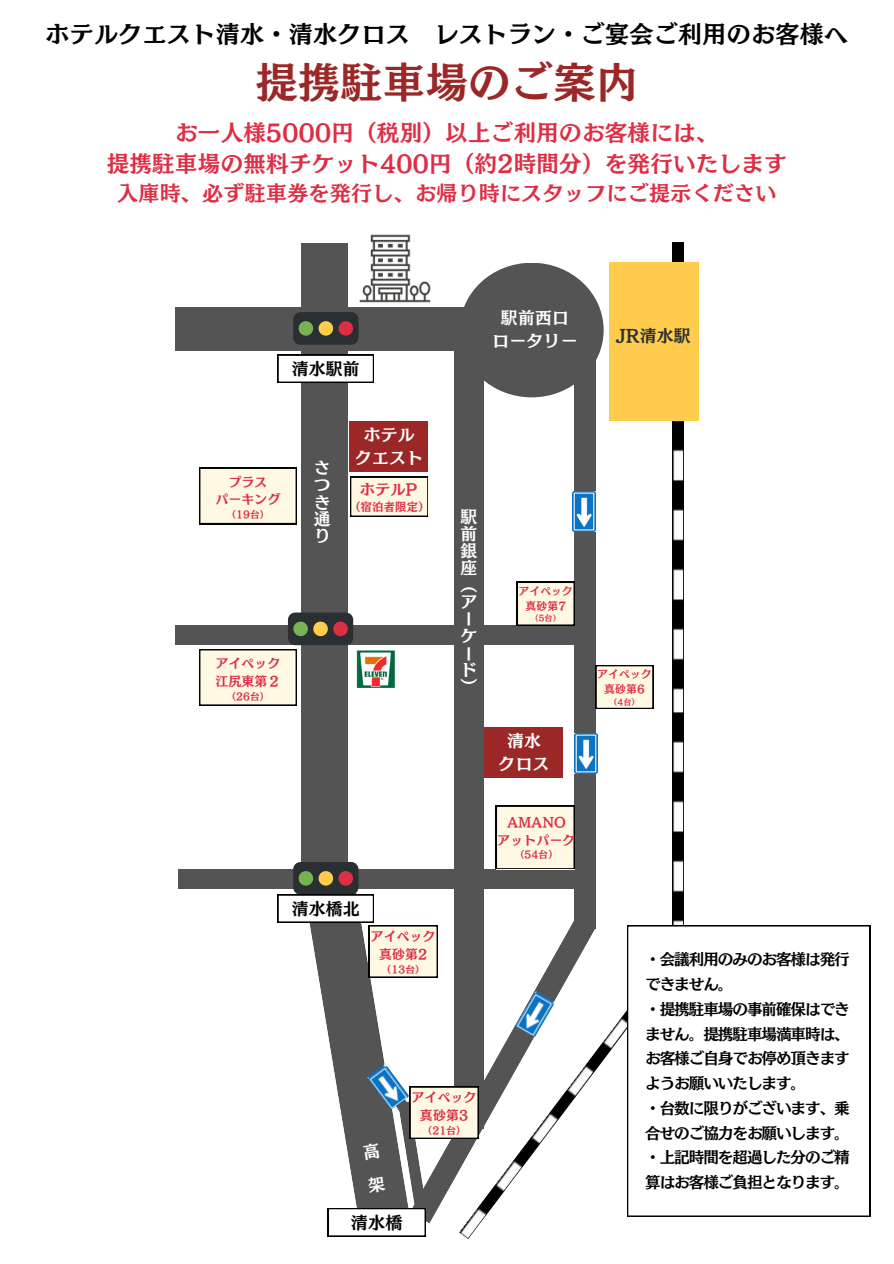
<style>
.page{position:relative;width:894px;height:1264px;background:#fff}
.page>*{position:absolute;margin:0;border:0;box-sizing:border-box;transform-origin:0 0}
.t1{font:42px "Canva Mode Min A Std B";letter-spacing:.015em;color:#9b2727}
.t2{font:24px "Canva Mode Min A Std B";letter-spacing:.015em;color:#000}
.t3{font:22.5px/30.3px "Canva Mode Min A Std B";letter-spacing:.015em;color:#dd2e44;text-align:center}
.t4{font:21px "Canva Mode Min A Std B";letter-spacing:.015em;color:#dd2e44}
.t5{font:17.1px "Canva Mode Min A Std B";color:#000}
.t6{font:16.8px/17.1px "Canva Mode Min A Std B";letter-spacing:.015em;color:#fff;text-align:center}
.t7{font:16.8px "Canva Mode Min A Std B";letter-spacing:.015em;color:#000}
.t8{font:16.8px "Canva Mode Min A Std B";color:#292f33}
.t9{font:15.6px/24.8px "Canva Mode Min A Std B";letter-spacing:-.07em;color:#000}
.t10{font:15.15px "Canva Mode Min A Std B";color:#dd2e44}
.t11{font:12.9px/17.7px "Canva Mode Min A Std B";letter-spacing:.015em;color:#dd2e44;text-align:center}
.t12{font:11.4px "Canva Mode Min A Std B";letter-spacing:.015em;color:#dd2e44}
.t13{font:10.8px/14.9px "Canva Mode Min A Std B";letter-spacing:.015em;color:#dd2e44;text-align:center}
.t14{font:9.6px "Canva Mode Min A Std B";letter-spacing:.015em;color:#dd2e44}
.t15{font:8.1px "Canva Mode Min A Std B";color:#dd2e44}
</style>
<div class="page">
<div style="left:175px;top:625px;width:406px;height:20px;background:#545454"></div>
<div style="left:178px;top:869px;width:407px;height:19px;background:#545454"></div>
<div style="left:300px;top:243px;width:47px;height:628px;background:#545454"></div>
<div style="left:349px;top:421px;width:78px;height:50px;background:#9b2727"></div>
<div style="left:175px;top:307px;width:406px;height:43px;background:#545454"></div>
<div style="left:459px;top:263px;width:144px;height:134px;background:#545454;border-radius:50%"></div>
<div style="left:293px;top:312px;width:65px;height:33px;background:#292f33;border-radius:7px"></div>
<svg style="left:298px;top:321px;width:55px;height:15px"></svg>
<div style="left:288px;top:612px;width:65px;height:33px;background:#292f33;border-radius:7px"></div>
<svg style="left:293px;top:621px;width:54px;height:15px"></svg>
<div style="left:454px;top:310px;width:30px;height:819px;background:#545454"></div>
<div style="left:574px;top:328px;width:21px;height:601px;background:#545454"></div>
<svg style="left:277px;top:355px;width:96px;height:27px"></svg>
<img style="left:672px;top:243px;width:11px;height:470px">
<img style="left:464px;top:1010px;width:219px;height:229px">
<svg style="left:478px;top:921px;width:117px;height:302px"></svg>
<div style="left:609px;top:263px;width:90px;height:158px;background:#ffcc4d"></div>
<img style="left:672px;top:713px;width:11px;height:212px">
<svg style="left:350px;top:477px;width:78px;height:39px;background:#efe9d4"></svg>
<svg style="left:199px;top:649px;width:97px;height:56px;background:#f0ebd6"></svg>
<div style="left:496px;top:805px;width:78px;height:63px;background:#fff9e3"></div>
<img style="left:356px;top:650px;width:39px;height:37px">
<svg style="left:516px;top:582px;width:58px;height:43px;background:#eae5d1"></svg>
<svg style="left:595px;top:665px;width:58px;height:44px;background:#e5e0cc"></svg>
<div style="left:484px;top:727px;width:78px;height:50px;background:#9b2727"></div>
<img style="left:347px;top:234px;width:84px;height:82px">
<img style="left:572px;top:491px;width:23px;height:40px">
<img style="left:574px;top:733px;width:23px;height:40px">
<img style="left:515px;top:990px;width:40px;height:47px">
<svg style="left:627px;top:925px;width:242px;height:291px"></svg>
<svg style="left:199px;top:468px;width:97px;height:56px;background:#f0ebd6"></svg>
<svg style="left:277px;top:861px;width:201px;height:375px"></svg>
<p class="t2" style="left:46px;top:22px;width:803px">ホテルクエスト清水・清水クロス レストラン・ご宴会ご利用のお客様へ</p>
<p class="t1" style="left:255px;top:61px;width:384px">提携駐車場のご案内</p>
<p class="t3" style="left:107px;top:118px;width:681px">お一人様5000円（税別）以上ご利用のお客様には、<br>提携駐車場の無料チケット400円（約2時間分）を発行いたします</p>
<p class="t4" style="left:117px;top:182px;width:660px">入庫時、必ず駐車券を発行し、お帰り時にスタッフにご提示ください</p>
<h2 class="t7" style="left:291px;top:360px;width:70px">清水駅前</h2>
<p class="t11" style="left:228px;top:473px;width:41px">プラス</p>
<p class="t11" style="left:215px;top:490px;width:67px">パーキング</p>
<p class="t14" style="left:226px;top:509px;width:45px">（19台）</p>
<p class="t6" style="left:314px;top:459px;width:18px;text-align:justify">さつき通り</p>
<p class="t6" style="left:355px;top:423px;width:70px;line-height:23.1px">ホテルクエスト</p>
<p class="t10" style="left:359px;top:481px;width:59px">ホテルP</p>
<p class="t12" style="left:349px;top:501px;width:82px">（宿泊者限定）</p>
<p class="t11" style="left:215px;top:654px;width:67px">アイペック</p>
<p class="t11" style="left:215px;top:672px;width:67px">江尻東第２</p>
<p class="t14" style="left:226px;top:691px;width:45px">（26台）</p>
<h4 class="t7" style="left:292px;top:900px;width:70px">清水橋北</h4>
<p class="t11" style="left:370px;top:927px;width:67px">アイペック真砂第2</p>
<h4 class="t14" style="left:381px;top:964px;width:45px">（13台）</h4>
<p class="t6" style="left:492px;top:306px;width:87px;line-height:23.1px">駅前西口<br>ロータリー</p>
<p class="t6" style="left:460px;top:508px;width:18px;text-align:left">駅前銀座（アーケード）</p>
<h4 class="t13" style="left:518px;top:583px;width:56px">アイペック真砂第7</h4>
<h4 class="t15" style="left:530px;top:614px;width:32px">（5台）</h4>
<p class="t6" style="left:498px;top:729px;width:52px;line-height:23.1px">清水クロス</p>
<h4 class="t11" style="left:497px;top:813px;width:80px">AMANO<br>アットパーク</h4>
<h4 class="t14" style="left:514px;top:849px;width:45px">（54台）</h4>
<h4 class="t11" style="left:411px;top:1088px;width:67px">アイペック真砂第3</h4>
<h3 class="t14" style="left:422px;top:1125px;width:45px">（21台）</h3>
<h4 class="t5" style="left:351px;top:1213px;width:53px">清水橋</h4>
<p class="t8" style="left:615px;top:327px;width:76px">JR清水駅</p>
<p class="t13" style="left:597px;top:666px;width:56px">アイペック真砂第6</p>
<p class="t15" style="left:609px;top:697px;width:32px">（4台）</p>
<p class="t9" style="left:645px;top:946px;width:206px">・会議利用のみのお客様は発行できません。<br>・提携駐車場の事前確保はできません。提携駐車場満車時は、お客様ご自身でお停め頂きますようお願いいたします。<br>・台数に限りがございます、乗合せのご協力をお願いします。・上記時間を超過した分のご精算はお客様ご負担となります。</p>
</div>
